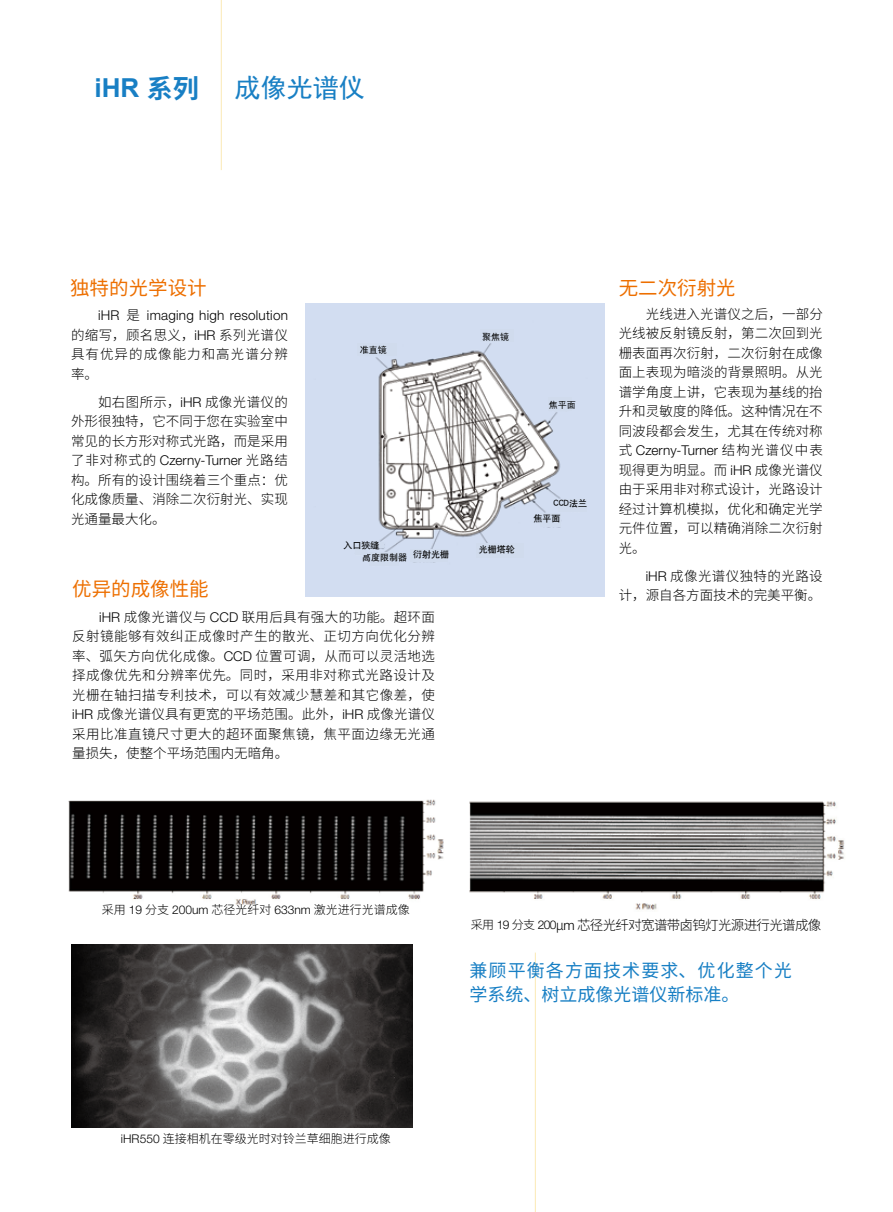
<style>
.page{position:relative;width:893px;height:1212px;background:#fff}
.page>*{position:absolute;margin:0;border:0;box-sizing:border-box;transform-origin:0 0}
.t1{font:700 26.1px "Arial";color:#187fc4}
.t2{font:26.1px "Sim Hei";color:#187fc4}
.t3{font:19.5px "Source Han Sans CN";color:#ed6f00}
.t4{font:18px/24px "Source Han Sans CN";letter-spacing:.06em;color:#187fc4}
.t5{font:300 13.5px/19.5px "Source Han Sans CN";letter-spacing:.01em;color:#000;text-align:justify}
.t6{font:300 13.5px "Helvetica Neue LT Pro";letter-spacing:.015em;color:#000}
.t7{font:300 13.5px "Source Han Sans CN";letter-spacing:-.05em;color:#000}
.t8{font:300 12px "Source Han Sans CN";color:#000}
.t9{font:9px/14.9px "H Yb 1 gj";color:#000}
.t10{font:9px "Sim Hei";color:#000}
.s1{font-family:"Source Han Sans CN"}
.s2{font-family:"Helvetica Neue LT Pro"}
.s3{font-size:12px}
.s4{font-family:"Helvetica Neue LT Pro";font-size:12px}
</style>
<div class="page">
<hr style="left:221px;top:0;width:1px;height:170px;background:#fbe9b4">
<hr style="left:535px;top:952px;width:1px;height:260px;background:#fbe9b4">
<img style="left:305px;top:303px;width:299px;height:293px">
<div style="left:369px;top:552px;width:29px;height:13px;background:#d0dbed"></div>
<div style="left:355px;top:542px;width:29px;height:6px;background:#d0dbed"></div>
<div style="left:355px;top:548px;width:12px;height:6px;background:#d0dbed"></div>
<div style="left:411px;top:550px;width:37px;height:12px;background:#d0dbed"></div>
<div style="left:476px;top:544px;width:48px;height:14px;background:#d0dbed"></div>
<div style="left:540px;top:514px;width:20px;height:13px;background:#d0dbed"></div>
<div style="left:558px;top:499px;width:29px;height:13px;background:#d0dbed"></div>
<div style="left:548px;top:397px;width:23px;height:13px;background:#d0dbed"></div>
<div style="left:480px;top:329px;width:33px;height:13px;background:#d0dbed"></div>
<div style="left:357px;top:343px;width:39px;height:12px;background:#d0dbed"></div>
<img style="left:68px;top:799px;width:376px;height:106px">
<img style="left:71px;top:945px;width:341px;height:182px">
<img style="left:469px;top:801px;width:376px;height:109px">
<h1 class="t1" style="left:94px;top:71px;width:106px">iHR <span class="s1">系列</span></h1>
<h1 class="t2" style="left:235px;top:75px;width:132px">成像光谱仪</h1>
<h2 class="t3" style="left:70px;top:276px;width:138px">独特的光学设计</h2>
<h2 class="t3" style="left:619px;top:276px;width:118px">无二次衍射光</h2>
<p class="t6" style="left:98px;top:307px;width:191px">iHR <span class="s1">是</span> imaging high resolution</p>
<p class="t5" style="left:71px;top:325px;width:218px">的缩写，顾名思义，<span class="s2">iHR</span> 系列光谱仪具有优异的成像能力和高光谱分辨率。</p>
<p class="t5" style="left:71px;top:392px;width:218px;text-indent:27px">如右图所示，<span class="s2">iHR</span> 成像光谱仪的外形很独特，它不同于您在实验室中常见的长方形对称式光路，而是采用</p>
<p class="t6" style="left:71px;top:452px;width:218px"><span class="s1">了非对称式的</span> Czerny-Turner <span class="s1">光路结</span></p>
<p class="t5" style="left:71px;top:470px;width:218px">构。所有的设计围绕着三个重点：优化成像质量、消除二次衍射光、实现光通量最大化。</p>
<h2 class="t3" style="left:72px;top:577px;width:138px">优异的成像性能</h2>
<p class="t10" style="left:360px;top:346px;width:28px">准直镜</p>
<p class="t9" style="left:343px;top:537px;width:37px">入口狭缝</p>
<p class="t9" style="left:413px;top:546px;width:37px">衍射光栅</p>
<p class="t9" style="left:362px;top:550px;width:47px">高度限制器</p>
<p class="t5" style="left:72px;top:607px;width:364px;text-indent:27px"><span class="s2">iHR</span> 成像光谱仪与 <span class="s2">CCD</span> 联用后具有强大的功能。超环面反射镜能够有效纠正成像时产生的散光、正切方向优化分辨率、弧矢方向优化成像。<span class="s2">CCD</span> 位置可调，从而可以灵活地选择成像优先和分辨率优先。同时，采用非对称式光路设计及光栅在轴扫描专利技术，可以有效减少慧差和其它像差，使<span class="s2">iHR</span> 成像光谱仪具有更宽的平场范围。此外，<span class="s2">iHR</span> 成像光谱仪采用比准直镜尺寸更大的超环面聚焦镜，焦平面边缘无光通量损失，使整个平场范围内无暗角。</p>
<p class="t10" style="left:482px;top:332px;width:28px">聚焦镜</p>
<p class="t10" style="left:549px;top:400px;width:28px">焦平面</p>
<p class="t9" style="left:479px;top:542px;width:37px">光栅塔轮</p>
<p class="t9" style="left:534px;top:496px;width:55px;text-indent:20px">CCD法兰焦平面</p>
<p class="t5" style="left:619px;top:305px;width:206px;text-indent:27px">光线进入光谱仪之后，一部分光线被反射镜反射，第二次回到光栅表面再次衍射，二次衍射在成像面上表现为暗淡的背景照明。从光谱学角度上讲，它表现为基线的抬升和灵敏度的降低。这种情况在不同波段都会发生，尤其在传统对称</p>
<p class="t6" style="left:619px;top:442px;width:206px"><span class="s1">式</span> Czerny-Turner <span class="s1">结构光谱仪中表</span></p>
<p class="t5" style="left:619px;top:460px;width:206px">现得更为明显。而 <span class="s2">iHR</span> 成像光谱仪由于采用非对称式设计，光路设计经过计算机模拟，优化和确定光学元件位置，可以精确消除二次衍射光。</p>
<p class="t5" style="left:619px;top:566px;width:206px;text-align:right"><span class="s2">iHR</span> 成像光谱仪独特的光路设<br>计，源自各方面技术的完美平衡。</p>
<p class="t8" style="left:102px;top:902px;width:310px">采用 <span class="s2">19</span> 分支 <span class="s2">200um</span> 芯径光纤对 <span class="s2">633nm</span> 激光进行光谱成像</p>
<p class="t8" style="left:121px;top:1132px;width:271px"><span class="s2">iHR550</span> 连接相机在零级光时对铃兰草细胞进行成像</p>
<p class="t7" style="left:471px;top:917px;width:352px"><span class="s3">采用</span> <span class="s4">19</span> <span class="s3">分支</span> <span class="s4">200</span>μ<span class="s2">m</span> 芯径光纤对宽谱带卤钨灯光源进行光谱成像</p>
<h3 class="t4" style="left:469px;top:959px;width:324px">兼顾平衡各方面技术要求、优化整个光学系统、树立成像光谱仪新标准。</h3>
</div>
